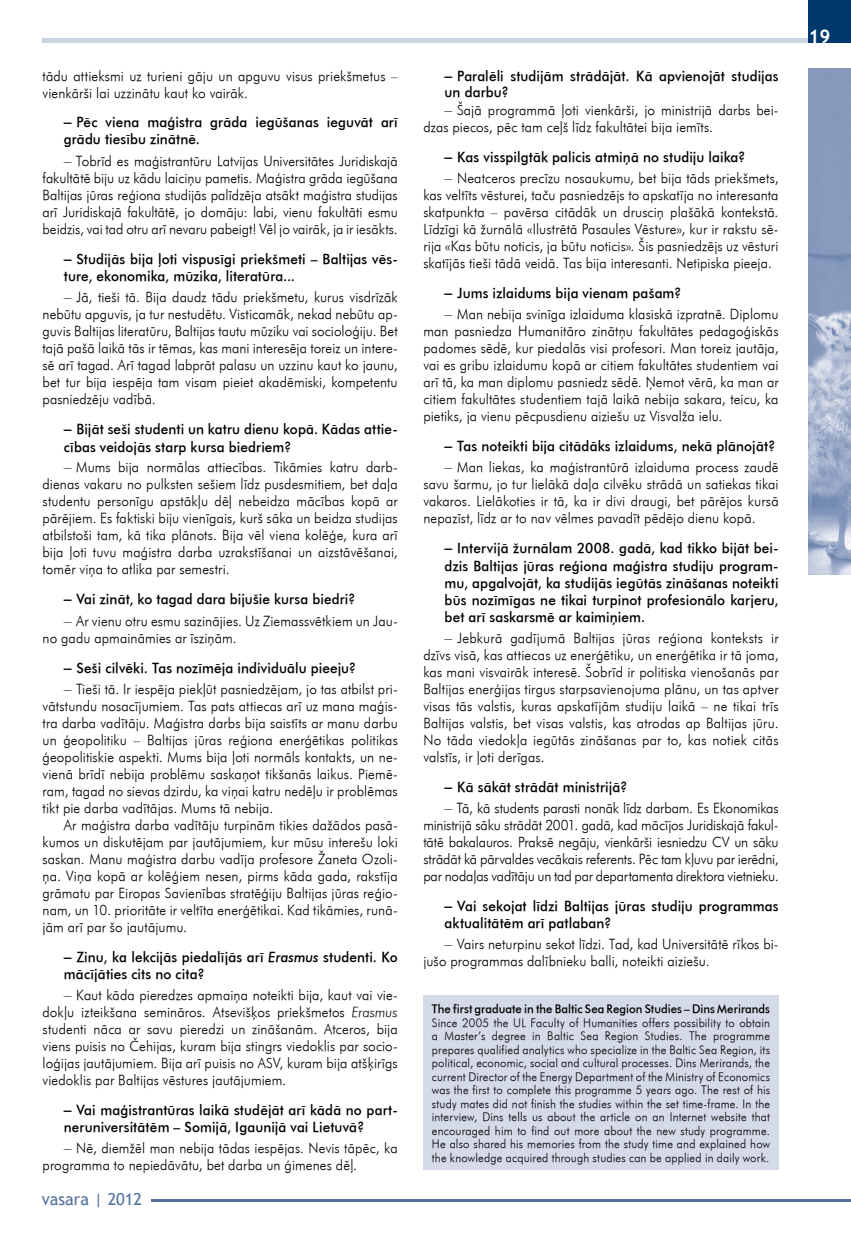
<style>
.page{position:relative;width:851px;height:1234px;background:#fff}
.page>*{position:absolute;margin:0;border:0;box-sizing:border-box;transform-origin:0 0}
.t1{font:700 18.75px "Trebuchet MS";color:#fff}
.t2{font:16.5px "Trebuchet MS";color:#506f9b}
.t3{font:300 14.25px/17px "Futura TL";letter-spacing:.005em;color:#000;text-align:justify;scale:.95 1}
.t4{font:500 14.25px/17.2px "Futura TL";letter-spacing:.01em;color:#000;scale:.95 1}
.t5{font:300 12px/13.5px "Futura TL";letter-spacing:.015em;color:#000;text-align:justify;scale:.95 1}
.t6{font:500 12px "Futura TL";color:#000;scale:.95 1}
.s1{font-size:16.5px}
.s2{font-style:italic}
</style>
<div class="page">
<div style="left:42px;top:38px;width:808px;height:5px;background:#cbd4e2"></div>
<div style="left:808px;top:0;width:42px;height:43px;background:#00386c"></div>
<hr style="left:44px;top:1198px;width:806px;height:2px;background:#506f9b">
<div style="left:42px;top:1192px;width:109px;height:32px;background:#fff"></div>
<img style="left:808px;top:68px;width:42px;height:506px">
<div style="left:423px;top:995px;width:355px;height:174px;background:#d5dae8"></div>
<p class="t3" style="left:43px;top:67px;width:375px">tādu attieksmi uz turieni gāju un apguvu visus priekšmetus – vienkārši lai uzzinātu kaut ko vairāk.</p>
<p class="t4" style="left:64px;top:114px;width:353px;line-height:16.5px"><span class="s1">–</span> Pēc viena maģistra grāda iegūšanas ieguvāt arī grādu tiesību zinātnē.</p>
<p class="t3" style="left:43px;top:152px;width:375px;text-indent:21px"><span class="s1">–</span> Tobrīd es maģistrantūru Latvijas Universitātes Juridiskajā fakultātē biju uz kādu laiciņu pametis. Maģistra grāda iegūšana Baltijas jūras reģiona studijās palīdzēja atsākt maģistra studijas arī Juridiskajā fakultātē, jo domāju: labi, vienu fakultāti esmu beidzis, vai tad otru arī nevaru pabeigt! Vēl jo vairāk, ja ir iesākts.</p>
<p class="t4" style="left:64px;top:250px;width:353px"><span class="s1">–</span> Studijās bija ļoti vispusīgi priekšmeti – Baltijas vēs&shy;ture, ekonomika, mūzika, literatūra...</p>
<p class="t3" style="left:43px;top:288px;width:375px;text-indent:21px"><span class="s1">–</span> Jā, tieši tā. Bija daudz tādu priekšmetu, kurus visdrīzāk nebūtu apguvis, ja tur nestudētu. Visticamāk, nekad nebūtu ap&shy;guvis Baltijas literatūru, Baltijas tautu mūziku vai socioloģiju. Bet tajā pašā laikā tās ir tēmas, kas mani interesēja toreiz un intere&shy;sē arī tagad. Arī tagad labprāt palasu un uzzinu kaut ko jaunu, bet tur bija iespēja tam visam pieiet akadēmiski, kompetentu pasniedzēju vadībā.</p>
<p class="t4" style="left:64px;top:420px;width:353px"><span class="s1">–</span> Bijāt seši studenti un katru dienu kopā. Kādas attie&shy;cības veidojās starp kursa biedriem?</p>
<p class="t3" style="left:43px;top:458px;width:375px;text-indent:21px"><span class="s1">–</span> Mums bija normālas attiecības. Tikāmies katru darb&shy;dienas vakaru no pulksten sešiem līdz pusdesmitiem, bet daļa studentu personīgu apstākļu dēļ nebeidza mācības kopā ar pārējiem. Es faktiski biju vienīgais, kurš sāka un beidza studijas atbilstoši tam, kā tika plānots. Bija vēl viena kolēģe, kura arī bija ļoti tuvu maģistra darba uzrakstīšanai un aizstāvēšanai, tomēr viņa to atlika par semestri.</p>
<p class="t4" style="left:64px;top:590px;width:308px"><span class="s1">–</span> Vai zināt, ko tagad dara bijušie kursa biedri?</p>
<p class="t3" style="left:43px;top:611px;width:375px;text-indent:21px"><span class="s1">–</span> Ar vienu otru esmu sazinājies. Uz Ziemassvētkiem un Jau&shy;no gadu apmaināmies ar īsziņām.</p>
<p class="t4" style="left:64px;top:658px;width:309px"><span class="s1">–</span> Seši cilvēki. Tas nozīmēja individuālu pieeju?</p>
<p class="t3" style="left:43px;top:679px;width:375px;text-indent:21px"><span class="s1">–</span> Tieši tā. Ir iespēja piekļūt pasniedzējam, jo tas atbilst pri&shy;vātstundu nosacījumiem. Tas pats attiecas arī uz mana maģis&shy;tra darba vadītāju. Maģistra darbs bija saistīts ar manu darbu un ģeopolitiku – Baltijas jūras reģiona enerģētikas politikas ģeopolitiskie aspekti. Mums bija ļoti normāls kontakts, un ne&shy;vienā brīdī nebija problēmu saskaņot tikšanās laikus. Piemē&shy;ram, tagad no sievas dzirdu, ka viņai katru nedēļu ir problēmas tikt pie darba vadītājas. Mums tā nebija.</p>
<p class="t3" style="left:43px;top:815px;width:375px;text-indent:21px">Ar maģistra darba vadītāju turpinām tikies dažādos pasā&shy;kumos un diskutējam par jautājumiem, kur mūsu interešu loki saskan. Manu maģistra darbu vadīja profesore Žaneta Ozoli&shy;ņa. Viņa kopā ar kolēģiem nesen, pirms kāda gada, rakstīja grāmatu par Eiropas Savienības stratēģiju Baltijas jūras reģio&shy;nam, un 10. prioritāte ir veltīta enerģētikai. Kad tikāmies, runā&shy;jām arī par šo jautājumu.</p>
<p class="t4" style="left:64px;top:947px;width:353px"><span class="s1">–</span> Zinu, ka lekcijās piedalījās arī <span class="s2">Erasmus</span> studenti. Ko mācījāties cits no cita?</p>
<p class="t3" style="left:43px;top:985px;width:375px;text-indent:21px"><span class="s1">–</span> Kaut kāda pieredzes apmaiņa noteikti bija, kaut vai vie&shy;dokļu izteikšana semināros. Atsevišķos priekšmetos <span class="s2">Erasmus </span>studenti nāca ar savu pieredzi un zināšanām. Atceros, bija viens puisis no Čehijas, kuram bija stingrs viedoklis par socio&shy;loģijas jautājumiem. Bija arī puisis no ASV, kuram bija atšķirīgs viedoklis par Baltijas vēstures jautājumiem.</p>
<p class="t4" style="left:64px;top:1100px;width:353px"><span class="s1">–</span> Vai maģistrantūras laikā studējāt arī kādā no part&shy;neruniversitātēm – Somijā, Igaunijā vai Lietuvā?</p>
<p class="t3" style="left:43px;top:1138px;width:375px;text-indent:21px"><span class="s1">–</span> Nē, diemžēl man nebija tādas iespējas. Nevis tāpēc, ka programma to nepiedāvātu, bet darba un ģimenes dēļ.</p>
<p class="t2" style="left:42px;top:1188px;width:102px">vasara | 2012</p>
<p class="t4" style="left:444px;top:67px;width:353px;line-height:16.5px"><span class="s1">–</span> Paralēli studijām strādājāt. Kā apvienojāt studijas un darbu?</p>
<p class="t3" style="left:423px;top:101px;width:375px;text-indent:21px"><span class="s1">–</span> Šajā programmā ļoti vienkārši, jo ministrijā darbs bei&shy;dzas piecos, pēc tam ceļš līdz fakultātei bija iemīts.</p>
<p class="t4" style="left:444px;top:148px;width:318px"><span class="s1">–</span> Kas visspilgtāk palicis atmiņā no studiju laika?</p>
<p class="t3" style="left:423px;top:169px;width:375px;text-indent:21px"><span class="s1">–</span> Neatceros precīzu nosaukumu, bet bija tāds priekšmets, kas veltīts vēsturei, taču pasniedzējs to apskatīja no interesanta skatpunkta – pavērsa citādāk un drusciņ plašākā kontekstā.<br>Līdzīgi kā žurnālā «Ilustrētā Pasaules Vēsture», kur ir rakstu sē&shy;rija «Kas būtu noticis, ja būtu noticis»<span class="s2">.</span> Šis pasniedzējs uz vēsturi skatījās tieši tādā veidā. Tas bija interesanti. Netipiska pieeja.</p>
<p class="t4" style="left:444px;top:284px;width:251px"><span class="s1">–</span> Jums izlaidums bija vienam pašam?</p>
<p class="t3" style="left:423px;top:305px;width:375px;text-indent:21px"><span class="s1">–</span> Man nebija svinīga izlaiduma klasiskā izpratnē. Diplomu man pasniedza Humanitāro zinātņu fakultātes pedagoģiskās padomes sēdē, kur piedalās visi profesori. Man toreiz jautāja, vai es gribu izlaidumu kopā ar citiem fakultātes studentiem vai arī tā, ka man diplomu pasniedz sēdē. Ņemot vērā, ka man ar citiem fakultātes studentiem tajā laikā nebija sakara, teicu, ka pietiks, ja vienu pēcpusdienu aiziešu uz Visvalža ielu.</p>
<p class="t4" style="left:444px;top:437px;width:349px"><span class="s1">–</span> Tas noteikti bija citādāks izlaidums, nekā plānojāt?</p>
<p class="t3" style="left:423px;top:458px;width:375px;text-indent:21px"><span class="s1">–</span> Man liekas, ka maģistrantūrā izlaiduma process zaudē savu šarmu, jo tur lielākā daļa cilvēku strādā un satiekas tikai vakaros. Lielākoties ir tā, ka ir divi draugi, bet pārējos kursā nepazīst, līdz ar to nav vēlmes pavadīt pēdējo dienu kopā.</p>
<p class="t4" style="left:444px;top:539px;width:353px;text-align:justify"><span class="s1">–</span> Intervijā žurnālam 2008. gadā, kad tikko bijāt bei&shy;dzis Baltijas jūras reģiona maģistra studiju program&shy;mu, apgalvojāt, ka studijās iegūtās zināšanas noteikti būs nozīmīgas ne tikai turpinot profesionālo karjeru, bet arī saskarsmē ar kaimiņiem.</p>
<p class="t3" style="left:423px;top:628px;width:375px;text-indent:21px"><span class="s1">–</span> Jebkurā gadījumā Baltijas jūras reģiona konteksts ir dzīvs visā, kas attiecas uz enerģētiku, un enerģētika ir tā joma, kas mani visvairāk interesē. Šobrīd ir politiska vienošanās par Baltijas enerģijas tirgus starpsavienojuma plānu, un tas aptver visas tās valstis, kuras apskatījām studiju laikā – ne tikai trīs Baltijas valstis, bet visas valstis, kas atrodas ap Baltijas jūru.<br>No tāda viedokļa iegūtās zināšanas par to, kas notiek citās valstīs, ir ļoti derīgas.</p>
<p class="t4" style="left:444px;top:777px;width:194px"><span class="s1">–</span> Kā sākāt strādāt ministrijā?</p>
<p class="t3" style="left:423px;top:798px;width:375px;text-indent:21px"><span class="s1">–</span> Tā, kā students parasti nonāk līdz darbam. Es Ekonomikas ministrijā sāku strādāt 2001. gadā, kad mācījos Juridiskajā fakul&shy;tātē bakalauros. Praksē negāju, vienkārši iesniedzu CV un sāku strādāt kā pārvaldes vecākais referents. Pēc tam kļuvu par ierēdni, par nodaļas vadītāju un tad par departamenta direktora vietnieku.</p>
<p class="t4" style="left:444px;top:896px;width:353px"><span class="s1">–</span> Vai sekojat līdzi Baltijas jūras studiju programmas aktualitātēm arī patlaban?</p>
<p class="t3" style="left:423px;top:934px;width:375px;text-indent:21px"><span class="s1">–</span> Vairs neturpinu sekot līdzi. Tad, kad Universitātē rīkos bi&shy;jušo programmas dalībnieku balli, noteikti aiziešu.</p>
<p class="t6" style="left:432px;top:1001px;width:357px">The first graduate in the Baltic Sea Region Studies – Dins Merirands</p>
<p class="t5" style="left:432px;top:1014px;width:357px">Since 2005 the UL Faculty of Humanities offers possibility to obtain a Master’s degree in Baltic Sea Region Studies. The programme prepares qualified analytics who specialize in the Baltic Sea Region, its political, economic, social and cultural processes. Dins Merirands, the current Director of the Energy Department of the Ministry of Economics was the first to complete this programme 5 years ago. The rest of his study mates did not finish the studies within the set time-frame. In the interview, Dins tells us about the article on an Internet website that encouraged him to find out more about the new study programme.<br>He also shared his memories from the study time and explained how the knowledge acquired through studies can be applied in daily work.</p>
<h1 class="t1" style="left:808px;top:24px;width:23px">19</h1>
</div>
